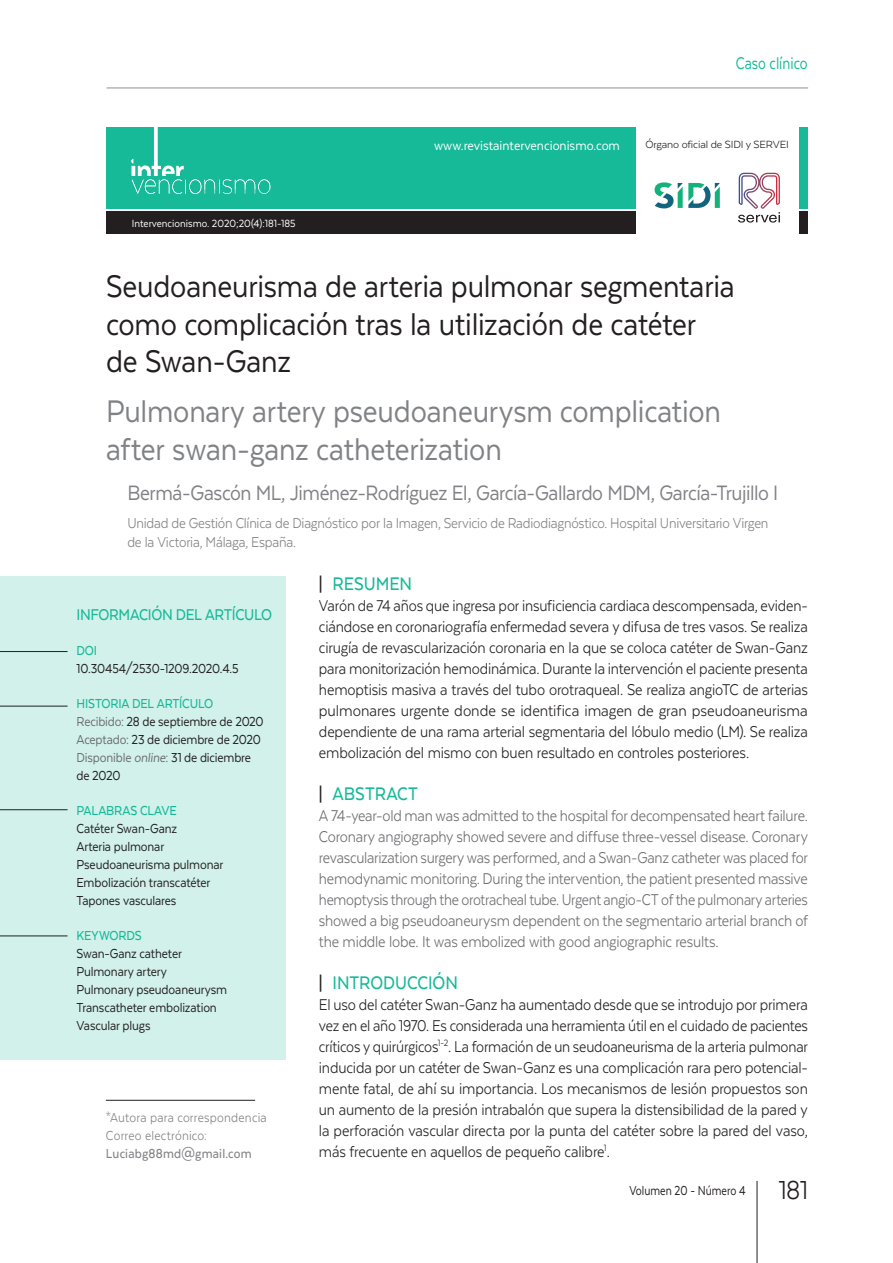
<style>
.page{position:relative;width:893px;height:1263px;background:#fff}
.page>*{position:absolute;margin:0;border:0;box-sizing:border-box;transform-origin:0 0}
.INTER_Titular{font:36px/37.5px "Texta";letter-spacing:-.005em;color:#231f20;scale:.9 1}
.INTER_Titular_ingles{font:36px/37.5px "Texta";letter-spacing:-.005em;color:#808285;scale:.9 1}
.INTER_Autor{font:24px "Texta";letter-spacing:-.02em;color:#808285;scale:.9 1}
.INTER_Apartado_1{font:500 21px "Texta";color:#16b998;scale:.9 1}
.INTER_Cintillo_secci{font:19.5px "Texta";color:#16b998;scale:.8 1}
.INTER_Texto{font:18px/21px "Texta";letter-spacing:-.01em;color:#231f20;text-align:justify;scale:.89 1}
.INTER_Texto-2{font:18px/21px "Texta";letter-spacing:-.01em;color:#231f20;text-align:justify;scale:.9 1}
.INTER_Abstract_ingle{font:18px/21px "Texta";letter-spacing:-.015em;color:#6c6d70;text-align:justify;scale:.9 1}
.INTER_Info_titular{font:500 18px "Texta";letter-spacing:-.02em;color:#16b998;scale:.9 1}
.INTER_Autor_datos{font:16.5px/19.5px "Texta";letter-spacing:-.015em;color:#808285;scale:.9 1}
.INTER_Info_texto{font:15px "Texta";letter-spacing:-.01em;color:#231f20;scale:.9 1}
.INTER_Info_historia{font:15px/18px "Texta";letter-spacing:-.01em;color:#231f20;scale:.9 1}
.INTER_Info_apartado{font:500 15px "Texta";letter-spacing:-.01em;color:#16b998;scale:.9 1}
.INTER_Autor_correspo{font:500 15px/18px "Texta";letter-spacing:.015em;color:#808285;scale:.9 1}
.t1{font:15px "Texta";color:#fff;scale:.93 1}
.INTER_Autor_correspo-2{font:15px "Texta";letter-spacing:.015em;color:#808285;scale:.9 1}
.INTER_Info_historia-2{font:15px "Texta";letter-spacing:-.01em;color:#231f20;scale:.8 1}
.t2{font:12px "Texta";color:#fff;scale:.93 1}
.t3{font:12px "Texta";letter-spacing:-.01em;color:#231f20}
.s1{color:#6c6d70}
.s2{font-style:italic;color:#6c6d70}
.s3{font-weight:400}
.s4{color:#231f20}
.s5{font-size:30px}
</style>
<div class="page">
<div style="left:106px;top:128px;width:702px;height:81px;background:#16b998"></div>
<div style="left:106px;top:211px;width:702px;height:23px;background:#231f20"></div>
<div style="left:636px;top:125px;width:162px;height:109px;background:#fff"></div>
<svg style="left:131px;top:127px;width:139px;height:67px"></svg>
<svg style="left:655px;top:182px;width:65px;height:26px"></svg>
<svg style="left:743px;top:172px;width:33px;height:1px"></svg>
<svg style="left:738px;top:173px;width:42px;height:50px"></svg>
<hr style="left:106px;top:1100px;width:149px;height:1px;background:#231f20">
<div style="left:0;top:577px;width:285px;height:483px;background:#d1f1ea"></div>
<hr style="left:0;top:706px;width:68px;height:1px;background:#231f20">
<hr style="left:0;top:809px;width:68px;height:1px;background:#231f20">
<hr style="left:0;top:935px;width:68px;height:1px;background:#231f20">
<hr style="left:0;top:651px;width:68px;height:1px;background:#231f20">
<hr style="left:107px;top:88px;width:701px;height:1px;background:#231f20">
<hr style="left:757px;top:1181px;width:1px;height:82px;background:#231f20">
<p class="INTER_Cintillo_secci" style="left:736px;top:53px;width:91px">Caso clínico</p>
<p class="t2" style="left:132px;top:217px;width:178px">Intervencionismo. 2020;20(4):181-185</p>
<p class="t1" style="left:434px;top:137px;width:201px">www.revistaintervencionismo.com</p>
<p class="t3" style="left:645px;top:138px;width:145px">Órgano oficial de SIDI y SERVEI</p>
<p class="INTER_Titular" style="left:106px;top:267px;width:700px">Seudoaneurisma de arteria pulmonar segmentaria como complicación tras la utilización de catéter de Swan-Ganz</p>
<p class="INTER_Titular_ingles" style="left:106px;top:392px;width:685px">Pulmonary artery pseudoaneurysm complication after swan-ganz catheterization</p>
<p class="INTER_Autor" style="left:127px;top:480px;width:725px">Bermá-Gascón ML, Jiménez-Rodríguez EI, García-Gallardo MDM, García-Trujillo I</p>
<p class="INTER_Autor_datos" style="left:127px;top:513px;width:714px">Unidad de Gestión Clínica de Diagnóstico por la Imagen, Servicio de Radiodiagnóstico. Hospital Universitario Virgen de la Victoria, Málaga, España.</p>
<p class="INTER_Info_titular" style="left:77px;top:605px;width:219px">INFORMACIÓN DEL ARTÍCULO</p>
<p class="INTER_Info_apartado" style="left:77px;top:643px;width:24px">DOI</p>
<p class="INTER_Info_texto" style="left:77px;top:661px;width:182px">10.30454/2530-1209.2020.4.5</p>
<p class="INTER_Info_apartado" style="left:77px;top:696px;width:154px">HISTORIA DEL ARTÍCULO</p>
<p class="INTER_Info_historia" style="left:77px;top:712px;width:209px"><span class="s1">Recibido:</span> 28 de septiembre de 2020</p>
<p class="INTER_Info_historia" style="left:77px;top:730px;width:206px"><span class="s1">Aceptado:</span> 23 de diciembre de 2020</p>
<p class="INTER_Info_historia" style="left:77px;top:748px;width:195px"><span class="s1">Disponible</span> <span class="s2">online</span><span class="s1">:</span> 31 de diciembre de 2020</p>
<p class="INTER_Info_apartado" style="left:77px;top:803px;width:113px">PALABRAS CLAVE</p>
<p class="INTER_Info_texto" style="left:77px;top:821px;width:113px">Catéter Swan-Ganz</p>
<p class="INTER_Info_texto" style="left:77px;top:839px;width:99px">Arteria pulmonar</p>
<p class="INTER_Info_texto" style="left:77px;top:857px;width:165px">Pseudoaneurisma pulmonar</p>
<p class="INTER_Info_texto" style="left:77px;top:875px;width:150px">Embolización transcatéter</p>
<p class="INTER_Info_texto" style="left:77px;top:893px;width:113px">Tapones vasculares</p>
<p class="INTER_Info_apartado" style="left:77px;top:928px;width:74px">KEYWORDS</p>
<p class="INTER_Info_texto" style="left:77px;top:946px;width:119px">Swan-Ganz catheter</p>
<p class="INTER_Info_texto" style="left:77px;top:964px;width:102px">Pulmonary artery</p>
<p class="INTER_Info_texto" style="left:77px;top:982px;width:169px">Pulmonary pseudoaneurysm</p>
<p class="INTER_Info_texto" style="left:77px;top:1000px;width:157px">Transcatheter embolization</p>
<p class="INTER_Info_texto" style="left:77px;top:1018px;width:84px">Vascular plugs</p>
<p class="INTER_Autor_correspo-2" style="left:106px;top:1109px;width:180px">*Autora para correspondencia</p>
<p class="INTER_Autor_correspo" style="left:106px;top:1126px;width:163px"><span class="s3">Correo electrónico:<br></span>Luciabg88md@gmail.com</p>
<p class="INTER_Apartado_1" style="left:319px;top:572px;width:105px"><span class="s4">|</span> RESUMEN</p>
<p class="INTER_Texto" style="left:319px;top:594px;width:551px">Varón de 74 años que ingresa por insuficiencia cardiaca descompensada, eviden&shy;ciándose en coronariografía enfermedad severa y difusa de tres vasos. Se realiza cirugía de revascularización coronaria en la que se coloca catéter de Swan-Ganz para monitorización hemodinámica. Durante la intervención el paciente presenta hemoptisis masiva a través del tubo orotraqueal. Se realiza angioTC de arterias pulmonares urgente donde se identifica imagen de gran pseudoaneurisma dependiente de una rama arterial segmentaria del lóbulo medio (LM). Se realiza embolización del mismo con buen resultado en controles posteriores.</p>
<p class="INTER_Apartado_1" style="left:319px;top:782px;width:112px"><span class="s4">|</span> ABSTRACT</p>
<p class="INTER_Abstract_ingle" style="left:319px;top:804px;width:545px">A 74-year-old man was admitted to the hospital for decompensated heart failure.<br>Coronary angiography showed severe and diffuse three-vessel disease. Coronary revascularization surgery was performed, and a Swan-Ganz catheter was placed for hemodynamic monitoring. During the intervention, the patient presented massive hemoptysis through the orotracheal tube. Urgent angio-CT of the pulmonary arteries showed a big pseudoaneurysm dependent on the segmentario arterial branch of the middle lobe. It was embolized with good angiographic results.</p>
<p class="INTER_Apartado_1" style="left:319px;top:971px;width:156px"><span class="s4">|</span> INTRODUCCIÓN</p>
<p class="INTER_Texto-2" style="left:319px;top:993px;width:545px">El uso del catéter Swan-Ganz ha aumentado desde que se introdujo por primera vez en el año 1970. Es considerada una herramienta útil en el cuidado de pacientes críticos y quirúrgicos<sup>1-2</sup>. La formación de un seudoaneurisma de la arteria pulmonar inducida por un catéter de Swan-Ganz es una complicación rara pero potencial&shy;mente fatal, de ahí su importancia. Los mecanismos de lesión propuestos son un aumento de la presión intrabalón que supera la distensibilidad de la pared y la perforación vascular directa por la punta del catéter sobre la pared del vaso, más frecuente en aquellos de pequeño calibre<sup>1</sup>.</p>
<p class="INTER_Info_historia-2" style="left:629px;top:1182px;width:225px">Volumen 20 - Número 4 <span class="s5">181</span></p>
</div>
